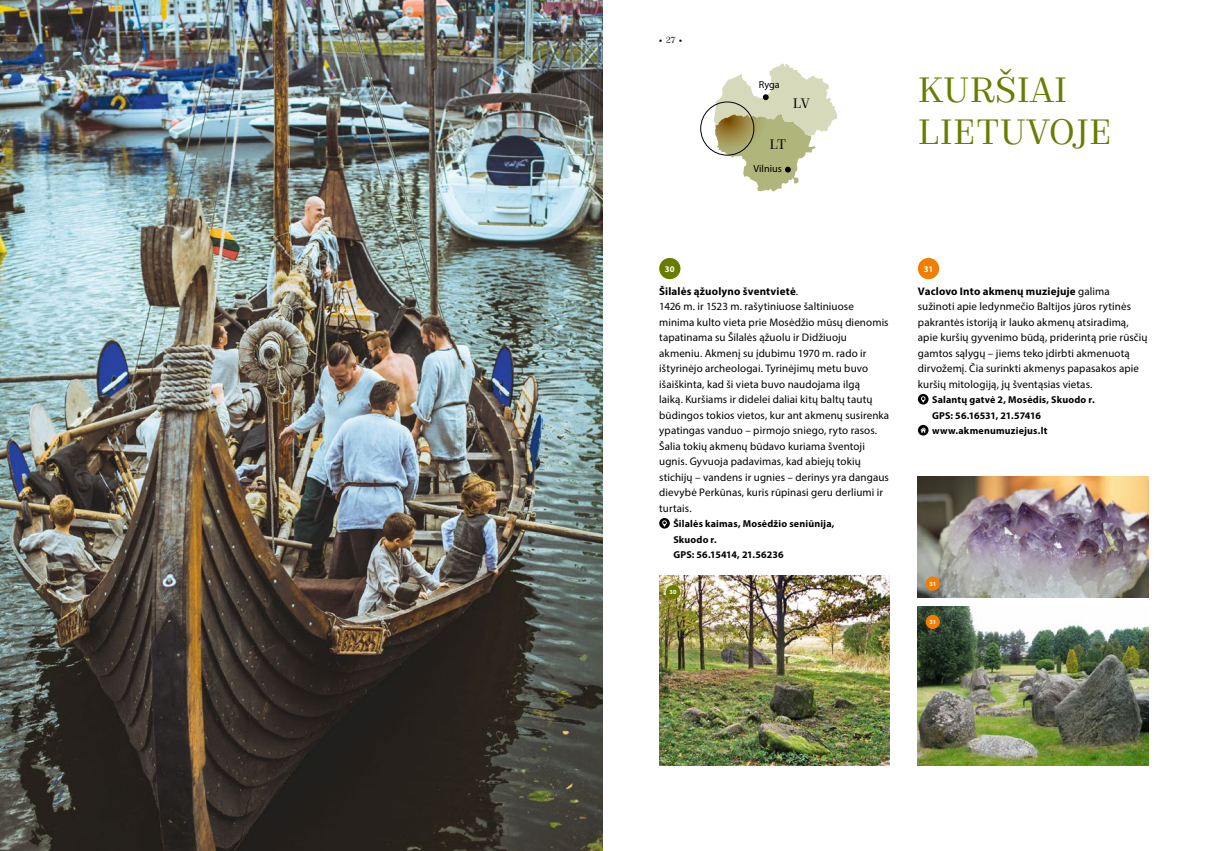
<style>
.page{position:relative;width:1205px;height:851px;background:#fff}
.page>*{position:absolute;margin:0;border:0;box-sizing:border-box;transform-origin:0 0}
.t1{font:500 35px/42px "TT Pubs";letter-spacing:.005em;color:#6a7c00}
.t2{font:500 13.75px "TT Pubs";color:#000}
.t3{font:11px/15.5px "Myriad Pro";letter-spacing:.01em;color:#000}
.t4{font:10.25px "Myriad Pro";color:#000}
.t5{font:700 10px/15.5px "Myriad Pro";letter-spacing:.02em;color:#000}
.t6{font:700 8.75px "Myriad Pro";color:#000}
.t7{font:700 8.75px "Myriad Pro";color:#fff}
.t8{font:700 6.25px "Myriad Pro";color:#fff}
.s1{font-family:"TT Pubs";font-weight:500}
.s2{font-weight:700}
</style>
<div class="page">
<div style="left:659px;top:258px;width:21px;height:21px;background:#6a7c00;border-radius:50%"></div>
<svg style="left:659px;top:518px;width:11px;height:10px"></svg>
<div style="left:918px;top:258px;width:21px;height:21px;background:#f17e00;border-radius:50%"></div>
<svg style="left:918px;top:394px;width:10px;height:10px"></svg>
<svg style="left:918px;top:425px;width:10px;height:10px"></svg>
<img style="left:0;top:0;width:602px;height:850px">
<img style="left:659px;top:575px;width:230px;height:190px">
<img style="left:918px;top:606px;width:230px;height:159px">
<img style="left:918px;top:476px;width:230px;height:121px">
<div style="left:666px;top:585px;width:14px;height:14px;background:#6a7c00;border-radius:50%"></div>
<div style="left:926px;top:576px;width:14px;height:14px;background:#f17e00;border-radius:50%"></div>
<div style="left:926px;top:614px;width:14px;height:15px;background:#f17e00;border-radius:50%"></div>
<svg style="left:714px;top:63px;width:123px;height:128px"></svg>
<div style="left:700px;top:102px;width:54px;height:53px;border:1px solid #000;border-radius:50%"></div>
<p class="t6" style="left:659px;top:34px;width:25px">• <span class="s1">27</span> •</p>
<p class="t4" style="left:759px;top:79px;width:23px">Ryga</p>
<p class="t2" style="left:793px;top:94px;width:18px">LV</p>
<p class="t2" style="left:769px;top:135px;width:9px">LT</p>
<p class="t4" style="left:753px;top:162px;width:30px">Vilnius</p>
<h1 class="t1" style="left:918px;top:69px;width:196px">KURŠ IAI<br>LIETUVOJE</h1>
<p class="t7" style="left:665px;top:263px;width:11px">30</p>
<p class="t3" style="left:659px;top:283px;width:231px"><span class="s2">Šilalės ąžuolyno šventvietė</span>.<br>1426 m. ir 1523 m. rašytiniuose šaltiniuose minima kulto vieta prie Mosėdžio mūsų dienomis tapatinama su Šilalės ąžuolu ir Didžiuoju akmeniu. Akmenį su įdubimu 1970 m. rado ir ištyrinėjo archeologai. Tyrinėjimų metu buvo išaiškinta, kad ši vieta buvo naudojama ilgą<br>laiką. Kuršiams ir didelei daliai kitų baltų tautų būdingos tokios vietos, kur ant akmenų susirenka ypatingas vanduo – pirmojo sniego, ryto rasos.<br>Šalia tokių akmenų būdavo kuriama šventoji ugnis. Gyvuoja padavimas, kad abiejų tokių stichijų – vandens ir ugnies – derinys yra dangaus dievybė Perkūnas, kuris rūpinasi geru derliumi ir turtais.</p>
<p class="t5" style="left:673px;top:516px;width:163px">Šilalės kaimas, Mosėdžio seniūnija,<br>Skuodo r.<br>GPS: 56.15414, 21.56236</p>
<p class="t8" style="left:669px;top:588px;width:8px">30</p>
<p class="t7" style="left:923px;top:263px;width:11px">31</p>
<p class="t3" style="left:918px;top:283px;width:231px"><span class="s2">Vaclovo Into akmenų muziejuje</span> galima sužinoti apie ledynmečio Baltijos jūros rytinės pakrantės istoriją ir lauko akmenų atsiradimą, apie kuršių gyvenimo būdą, priderintą prie rūsčių gamtos sąlygų – jiems teko įdirbti akmenuotą dirvožemį. Čia surinkti akmenys papasakos apie kuršių mitologiją, jų šventąsias vietas.</p>
<p class="t5" style="left:932px;top:392px;width:164px">Salantų gatvė 2, Mosėdis, Skuodo r.<br>GPS: 56.16531, 21.57416 www.akmenumuziejus.lt</p>
<p class="t8" style="left:929px;top:579px;width:8px">31</p>
<p class="t8" style="left:929px;top:618px;width:8px">31</p>
</div>
